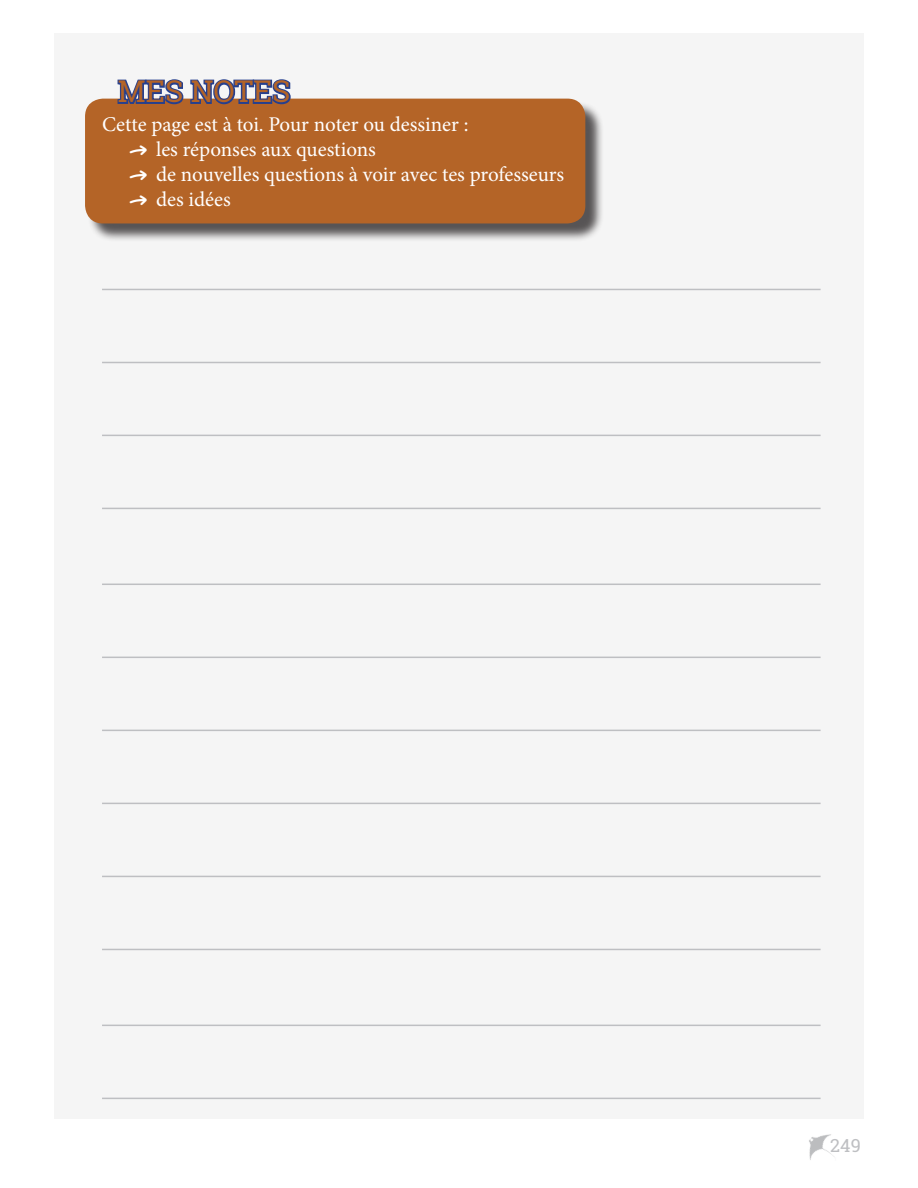
<style>
.page{position:relative;width:918px;height:1188px;background:#fff}
.page>*{position:absolute;margin:0;border:0;box-sizing:border-box;transform-origin:0 0}
.t1{font:30px "Roboto Slab";color:#b46427}
.t2{font:21px/25.2px "Minion Pro";color:#fff}
.t3{font:18px "Roboto Slab";color:#bebfc2}
.s1{font-family:"PW New Arrows"}
</style>
<div class="page">
<img style="left:809px;top:1134px;width:25px;height:26px">
<div style="left:54px;top:33px;width:810px;height:1086px;background:#f5f5f5"></div>
<div style="left:87px;top:101px;width:517px;height:141px;background:#231f20;opacity:.75"></div>
<div style="left:85px;top:99px;width:500px;height:124px;background:#b46427;border-radius:18px"></div>
<svg style="left:116px;top:79px;width:177px;height:26px"></svg>
<hr style="left:102px;top:435px;width:719px;height:1px;background:#bebfc2">
<hr style="left:102px;top:508px;width:719px;height:1px;background:#bebfc2">
<hr style="left:102px;top:584px;width:719px;height:1px;background:#bebfc2">
<hr style="left:102px;top:657px;width:719px;height:1px;background:#bebfc2">
<hr style="left:102px;top:730px;width:719px;height:1px;background:#bebfc2">
<hr style="left:102px;top:803px;width:719px;height:1px;background:#bebfc2">
<hr style="left:102px;top:876px;width:719px;height:1px;background:#bebfc2">
<hr style="left:102px;top:949px;width:719px;height:1px;background:#bebfc2">
<hr style="left:102px;top:1025px;width:719px;height:1px;background:#bebfc2">
<hr style="left:102px;top:1098px;width:719px;height:1px;background:#bebfc2">
<hr style="left:102px;top:289px;width:719px;height:1px;background:#bebfc2">
<hr style="left:102px;top:362px;width:719px;height:1px;background:#bebfc2">
<h1 class="t1" style="left:118px;top:71px;width:174px">MES NOTES</h1>
<p class="t2" style="left:132px;top:112px;width:434px;text-indent:-30px">Cette page est à toi. Pour noter ou dessiner :<br><span class="s1">q</span> les réponses aux questions<br><span class="s1">q</span> de nouvelles questions à voir avec tes professeurs <span class="s1">q</span> des idées</p>
<p class="t3" style="left:830px;top:1133px;width:32px">249</p>
</div>
